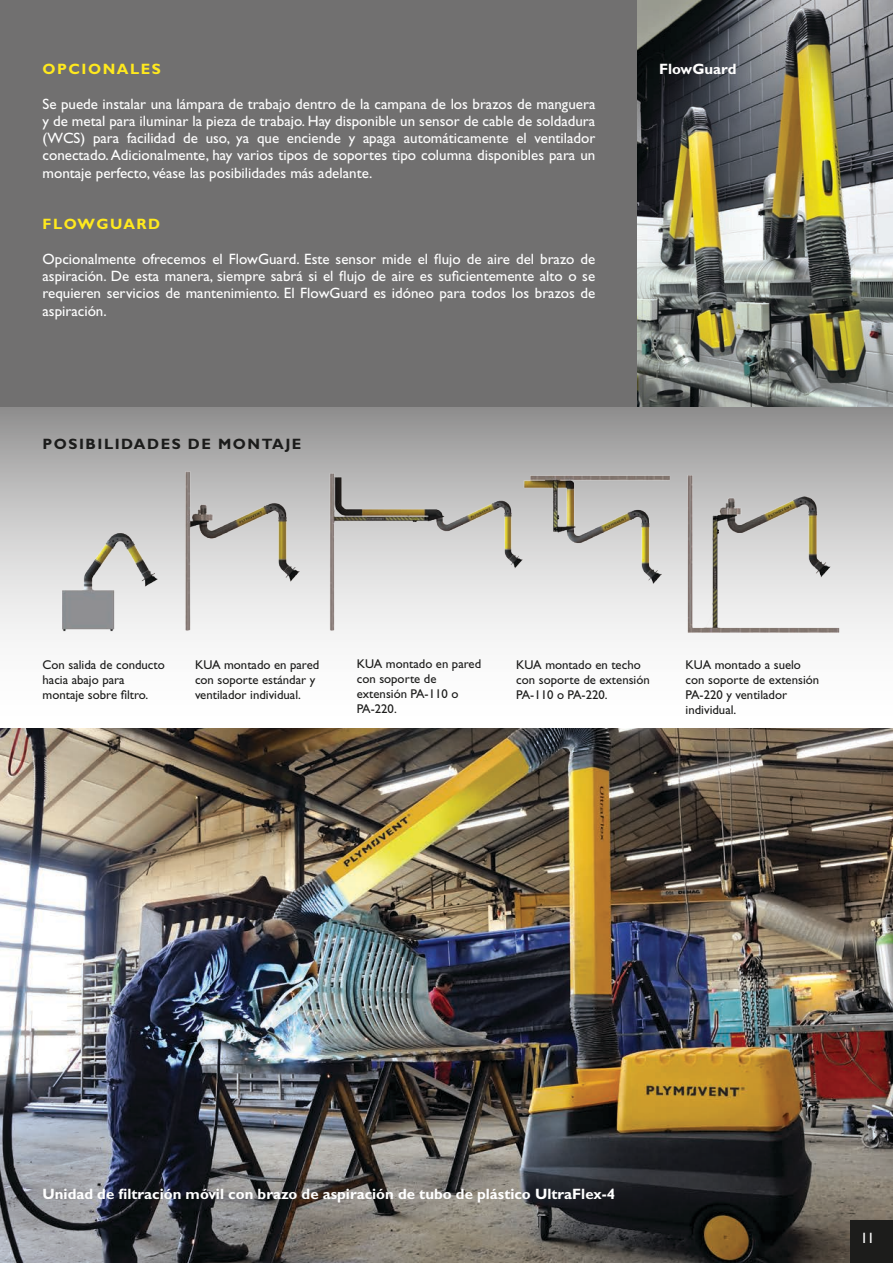
<style>
.page{position:relative;width:893px;height:1263px;background:#fff}
.page>*{position:absolute;margin:0;border:0;box-sizing:border-box;transform-origin:0 0}
.t1{font:15px/17.2px "Gill Sans Std";color:#fff;text-align:justify}
.t2{font:700 15px "Gill Sans Std";color:#fff}
.t3{font:700 15px "Gill Sans Std";letter-spacing:.1em;color:#1c1c1b}
.t4{font:700 15px "Gill Sans Std";letter-spacing:.1em;color:#ffe91e}
.t5{font:12.75px/15px "Gill Sans Std";color:#1c1c1b}
</style>
<div class="page">
<svg style="left:0;top:407px;width:893px;height:233px;background:#adacac"></svg>
<div style="left:0;top:0;width:638px;height:407px;background:#717070"></div>
<img style="left:638px;top:0;width:255px;height:407px">
<img style="left:0;top:728px;width:893px;height:535px">
<img style="left:52px;top:450px;width:797px;height:190px">
<div style="left:850px;top:1220px;width:43px;height:43px;background:#1c1c1b"></div>
<p class="t4" style="left:43px;top:60px;width:39px">OPCIONALES</p>
<p class="t1" style="left:43px;top:95px;width:554px">Se puede instalar una lámpara de trabajo dentro de la campana de los brazos de manguera y de metal para iluminar la pieza de trabajo. Hay disponible un sensor de cable de soldadura (WCS) para facilidad de uso, ya que enciende y apaga automáticamente el ventilador conectado. Adicionalmente, hay varios tipos de soportes tipo columna disponibles para un montaje perfecto, véase las posibilidades más adelante.</p>
<p class="t4" style="left:43px;top:215px;width:119px">FlowG uard</p>
<p class="t1" style="left:43px;top:250px;width:554px">Opcionalmente ofrecemos el FlowGuard. Este sensor mide el flujo de aire del brazo de aspiración. De esta manera, siempre sabrá si el flujo de aire es suficientemente alto o se requieren servicios de mantenimiento. El FlowGuard es idóneo para todos los brazos de aspiración.</p>
<p class="t3" style="left:43px;top:435px;width:260px">Posibilidades de montaje</p>
<p class="t2" style="left:659px;top:60px;width:79px">FlowGuard</p>
<p class="t5" style="left:43px;top:657px;width:124px">Con salida de conducto hacia abajo para montaje sobre filtro.</p>
<p class="t5" style="left:195px;top:657px;width:126px">KUA montado en pared con soporte estándar y ventilador individual.</p>
<p class="t5" style="left:357px;top:656px;width:126px">KUA montado en pared con soporte de extensión PA-110 o<br>PA-220.</p>
<p class="t5" style="left:516px;top:657px;width:135px">KUA montado en techo con soporte de extensión<br>PA-110 o PA-220.</p>
<p class="t5" style="left:686px;top:657px;width:135px">KUA montado a suelo con soporte de extensión<br>PA-220 y ventilador individual.</p>
<p class="t2" style="left:43px;top:1185px;width:574px">Unidad de filtración móvil con brazo de aspiración de tubo de plástico UltraFlex-4</p>
<p class="t1" style="left:860px;top:1229px;width:16px">11</p>
</div>
